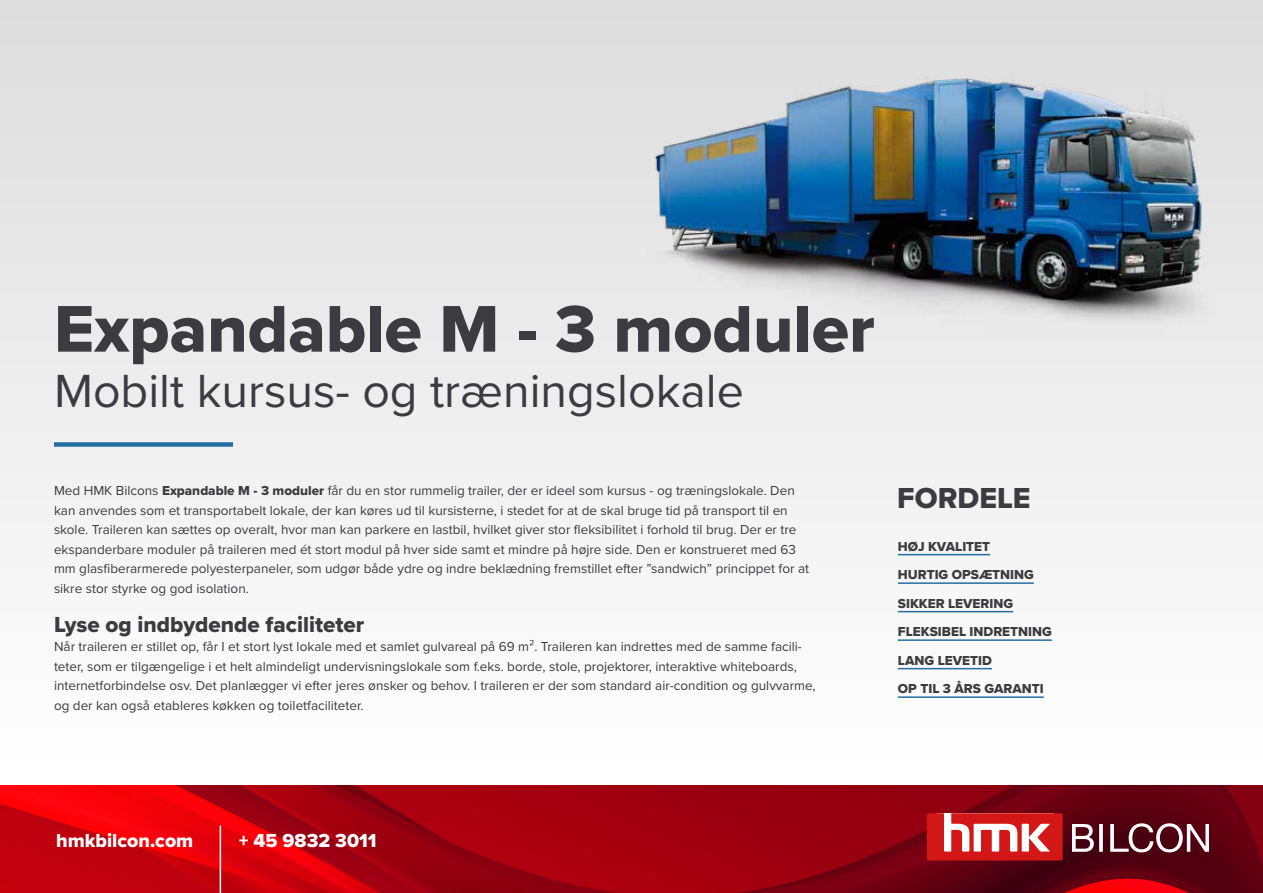
<style>
.page{position:relative;width:1263px;height:893px;background:#fff}
.page>*{position:absolute;margin:0;border:0;box-sizing:border-box;transform-origin:0 0}
.t1{font:68.4px "Proxima Nova Extrabld";color:#3b3b40}
.t2{font:48.3px "Proxima Nova";color:#3b3b40}
.t3{font:30px "Proxima Nova Extrabld";color:#3b3b40}
.t4{font:22.5px "Proxima Nova Extrabld";color:#3b3b40}
.t5{font:19.5px "Proxima Nova Extrabld";color:#fff}
.t6{font:13.5px/19.5px "Proxima Nova";color:#3b3b40}
.t7{font:13.5px/28.5px "Proxima Nova Extrabld";color:#3b3b40}
.s1{font-family:"Proxima Nova Extrabld"}
</style>
<div class="page">
<div style="left:0;top:0;width:1263px;height:764px;background:linear-gradient(to bottom,#ddd,#fefefe)"></div>
<hr style="left:898px;top:554px;width:92px;height:1px;background:#256ea3">
<hr style="left:898px;top:582px;width:136px;height:2px;background:#256ea3">
<hr style="left:898px;top:611px;width:115px;height:1px;background:#256ea3">
<hr style="left:898px;top:639px;width:154px;height:2px;background:#256ea3">
<hr style="left:898px;top:668px;width:94px;height:1px;background:#256ea3">
<hr style="left:898px;top:696px;width:146px;height:2px;background:#256ea3">
<div style="left:54px;top:442px;width:179px;height:5px;background:#256ea3"></div>
<svg style="left:0;top:785px;width:1263px;height:108px;background:#a6000e"></svg>
<svg style="left:925px;top:813px;width:284px;height:80px;background:#8d2731"></svg>
<hr style="left:220px;top:826px;width:1px;height:67px;background:#fff">
<img style="left:603px;top:0;width:660px;height:390px">
<h1 class="t1" style="left:54px;top:278px;width:822px">Expandable M - 3 moduler</h1>
<h2 class="t2" style="left:54px;top:355px;width:691px">Mobilt kursus- og træningslokale</h2>
<p class="t6" style="left:54px;top:481px;width:757px">Med HMK Bilcons <span class="s1">Expandable M - 3 moduler</span> får du en stor rummelig trailer, der er ideel som kursus - og træningslokale. Den kan anvendes som et transportabelt lokale, der kan køres ud til kursisterne, i stedet for at de skal bruge tid på transport til en skole. Traileren kan sættes op overalt, hvor man kan parkere en lastbil, hvilket giver stor fleksibilitet i forhold til brug. Der er tre ekspanderbare moduler på traileren med ét stort modul på hver side samt et mindre på højre side. Den er konstrueret med 63 mm glasfiberarmerede polyesterpaneler, som udgør både ydre og indre beklædning fremstillet efter ”sandwich” princippet for at sikre stor styrke og god isolation.</p>
<h3 class="t4" style="left:54px;top:608px;width:312px">Lyse og indbydende faciliteter</h3>
<p class="t6" style="left:54px;top:637px;width:763px">Når traileren er stillet op, får I et stort lyst lokale med et samlet gulvareal på 69 m². Traileren kan indrettes med de samme facili&shy;teter, som er tilgængelige i et helt almindeligt undervisningslokale som f.eks. borde, stole, projektorer, interaktive whiteboards, internetforbindelse osv. Det planlægger vi efter jeres ønsker og behov. I traileren er der som standard air-condition og gulvvarme, og der kan også etableres køkken og toiletfaciliteter.</p>
<h3 class="t3" style="left:897px;top:476px;width:135px">FORDELE</h3>
<p class="t7" style="left:898px;top:532px;width:155px">HØJ KVALITET<br>HURTIG OPSÆTNING<br>SIKKER LEVERING<br>FLEKSIBEL INDRETNING<br>LANG LEVETID<br>OP TIL 3 ÅRS GARANTI</p>
<h3 class="t5" style="left:56px;top:826px;width:139px">hmkbilcon.com</h3>
<h3 class="t5" style="left:239px;top:826px;width:139px">+ 45 9832 3011</h3>
</div>
